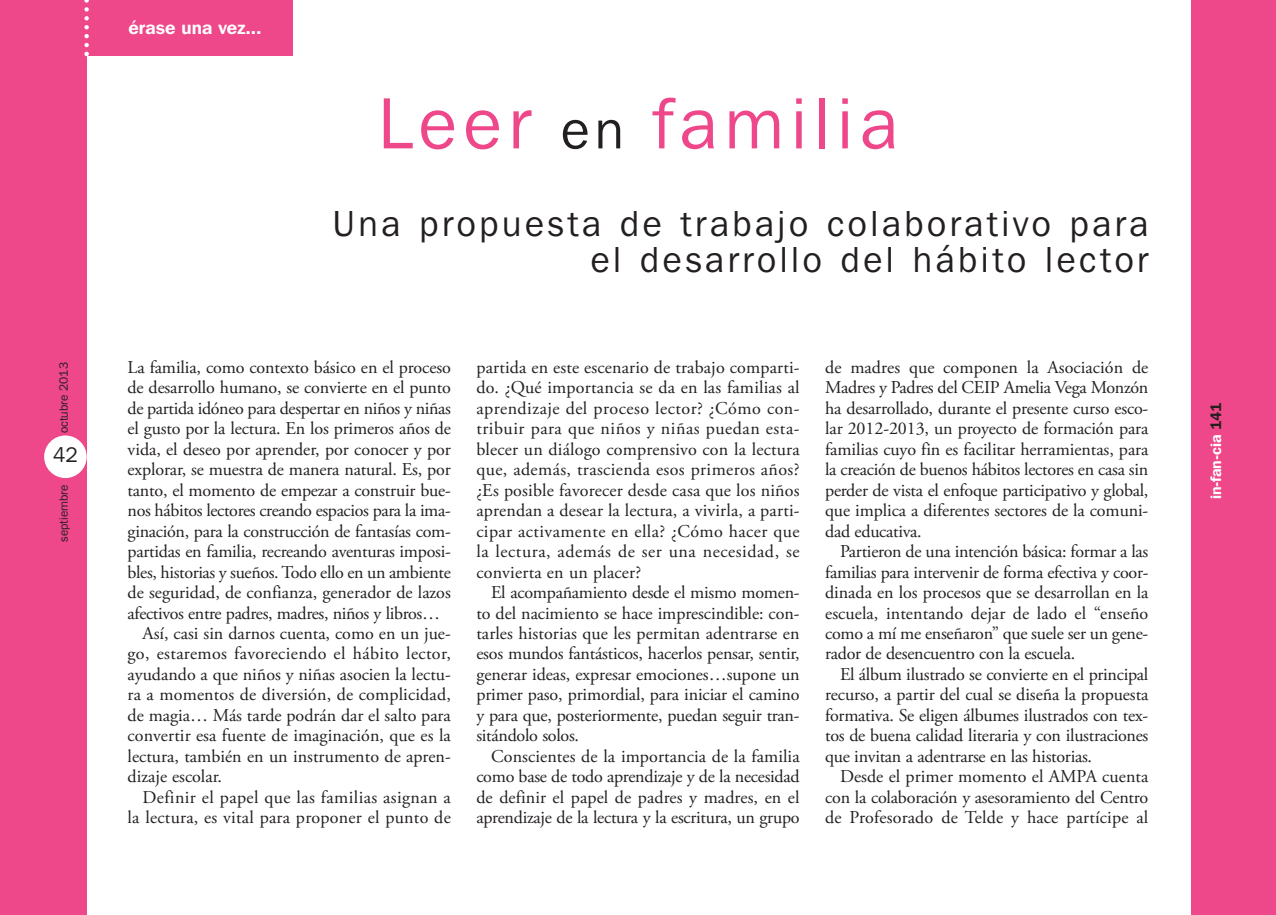
<style>
.page{position:relative;width:1276px;height:915px;background:#fff}
.page>*{position:absolute;margin:0;border:0;box-sizing:border-box;transform-origin:0 0}
.t1{font:72px "Franklin Gothic IT Cby BT";letter-spacing:.1em;color:#ee478a}
.t2{font:36px/36px "Franklin Gothic IT Cby BT";letter-spacing:.1em;color:#231f20;text-align:right}
.t3{font:21px "Franklin Gothic IT Cby BT";color:#231f20}
.t4{font:18px/20.4px "Adobe Garamond Pro";letter-spacing:-.01em;color:#231f20;text-align:justify}
.t5{font:18px "Adobe Garamond Pro";letter-spacing:.02em;color:#231f20}
.t6{font:18px "Adobe Garamond Pro";letter-spacing:.015em;color:#231f20}
.t7{font:18px "Adobe Garamond Pro";letter-spacing:.01em;color:#231f20}
.t8{font:18px "Adobe Garamond Pro";letter-spacing:.025em;color:#231f20}
.t9{font:600 18px "Franklin Gothic IT Cby BT";color:#fff}
.t10{font:600 15px "Franklin Gothic IT Cby BT";letter-spacing:-.01em;color:#fff}
.t11{font:12px "Franklin Gothic IT Cby BT";color:#231f20}
.s1{font-size:54px;color:#231f20}
.s2{color:#231f20}
</style>
<div class="page">
<div style="left:1191px;top:0;width:85px;height:914px;background:#ee478a"></div>
<div style="left:0;top:0;width:86px;height:914px;background:#ee478a"></div>
<div style="left:44px;top:435px;width:43px;height:43px;background:#fff;border-radius:50%"></div>
<div style="left:86px;top:0;width:207px;height:55px;background:#ee478a"></div>
<svg style="left:84px;top:0;width:5px;height:56px"></svg>
<p class="t9" style="left:128px;top:22px;width:135px">érase una vez...</p>
<h1 class="t1" style="left:378px;top:98px;width:521px">Leer <span class="s1">en</span> familia</h1>
<h2 class="t2" style="left:332px;top:208px;width:817px">Una propuesta de trabajo colaborativo para el desarrollo del hábito lector</h2>
<p class="t11" style="left:60px;top:433px;width:73px;rotate:-90deg">octubre 2013</p>
<p class="t4" style="left:128px;top:358px;width:325px">La familia, como contexto básico en el proceso</p>
<p class="t4" style="left:128px;top:379px;width:325px">de desarrollo humano, se convierte en el punto</p>
<p class="t4" style="left:128px;top:399px;width:325px">de partida idóneo para despertar en niños y niñas</p>
<p class="t4" style="left:128px;top:419px;width:325px">el gusto por la lectura. En los primeros años de</p>
<p class="t4" style="left:128px;top:440px;width:325px">vida, el deseo por aprender, por conocer y por</p>
<p class="t4" style="left:128px;top:460px;width:325px">explorar, se muestra de manera natural. Es, por</p>
<p class="t4" style="left:128px;top:481px;width:325px">tanto, el momento de empezar a construir bue-</p>
<p class="t4" style="left:128px;top:501px;width:325px">nos hábitos lectores creando espacios para la ima-</p>
<p class="t4" style="left:128px;top:522px;width:325px">ginación, para la construcción de fantasías com-</p>
<p class="t4" style="left:128px;top:542px;width:325px">partidas en familia, recreando aventuras imposi-</p>
<p class="t4" style="left:128px;top:563px;width:325px">bles, historias y sueños. Todo ello en un ambiente</p>
<p class="t4" style="left:128px;top:583px;width:325px">de seguridad, de confianza, generador de lazos</p>
<p class="t4" style="left:128px;top:604px;width:314px">afectivos entre padres, madres, niños y libros…</p>
<p class="t4" style="left:142px;top:624px;width:310px">Así, casi sin darnos cuenta, como en un jue-</p>
<p class="t5" style="left:128px;top:646px;width:325px">go, estaremos favoreciendo el hábito lector,</p>
<p class="t4" style="left:128px;top:665px;width:325px">ayudando a que niños y niñas asocien la lectu-</p>
<p class="t7" style="left:128px;top:687px;width:325px">ra a momentos de diversión, de complicidad,</p>
<p class="t4" style="left:128px;top:706px;width:325px">de magia… Más tarde podrán dar el salto para</p>
<p class="t4" style="left:128px;top:727px;width:325px">convertir esa fuente de imaginación, que es la</p>
<p class="t4" style="left:128px;top:747px;width:325px">lectura, también en un instrumento de apren-</p>
<p class="t4" style="left:128px;top:768px;width:96px">dizaje escolar.</p>
<p class="t8" style="left:142px;top:789px;width:310px">Definir el papel que las familias asignan a</p>
<p class="t6" style="left:128px;top:810px;width:325px">la lectura, es vital para proponer el punto de</p>
<p class="t3" style="left:53px;top:447px;width:27px">42</p>
<p class="t11" style="left:60px;top:541px;width:58px;rotate:-90deg">septiembre</p>
<p class="t4" style="left:476px;top:358px;width:325px">partida en este escenario de trabajo comparti&shy;do. ¿Qué importancia se da en las familias al aprendizaje del proceso lector? ¿Cómo con&shy;tribuir para que niños y niñas puedan esta&shy;blecer un diálogo comprensivo con la lectura que, además, trascienda esos primeros años? ¿Es posible favorecer desde casa que los niños aprendan a desear la lectura, a vivirla, a parti&shy;cipar activamente en ella? ¿Cómo hacer que la lectura, además de ser una necesidad, se convierta en un placer?</p>
<p class="t4" style="left:476px;top:583px;width:325px;text-indent:15px">El acompañamiento desde el mismo momen&shy;to del nacimiento se hace imprescindible: con&shy;tarles historias que les permitan adentrarse en esos mundos fantásticos, hacerlos pensar, sentir, generar ideas, expresar emociones…supone un primer paso, primordial, para iniciar el camino y para que, posteriormente, puedan seguir tran&shy;sitándolo solos.</p>
<p class="t4" style="left:476px;top:747px;width:325px;text-indent:15px">Conscientes de la importancia de la familia como base de todo aprendizaje y de la necesidad de definir el papel de padres y madres, en el aprendizaje de la lectura y la escritura, un grupo</p>
<p class="t4" style="left:825px;top:358px;width:325px">de madres que componen la Asociación de Madres y Padres del CEIP Amelia Vega Monzón ha desarrollado, durante el presente curso esco&shy;lar 2012-2013, un proyecto de formación para familias cuyo fin es facilitar herramientas, para la creación de buenos hábitos lectores en casa sin perder de vista el enfoque participativo y global, que implica a diferentes sectores de la comuni&shy;dad educativa.</p>
<p class="t4" style="left:825px;top:542px;width:325px;text-indent:15px">Partieron de una intención básica: formar a las familias para intervenir de forma efectiva y coor&shy;dinada en los procesos que se desarrollan en la escuela, intentando dejar de lado el “enseño como a mí me enseñaron” que suele ser un gene&shy;rador de desencuentro con la escuela.</p>
<p class="t4" style="left:825px;top:665px;width:325px;text-indent:15px">El álbum ilustrado se convierte en el principal recurso, a partir del cual se diseña la propuesta formativa. Se eligen álbumes ilustrados con tex&shy;tos de buena calidad literaria y con ilustraciones que invitan a adentrarse en las historias.</p>
<p class="t4" style="left:825px;top:767px;width:325px;text-indent:15px">Desde el primer momento el AMPA cuenta con la colaboración y asesoramiento del Centro de Profesorado de Telde y hace partícipe al</p>
<p class="t10" style="left:1210px;top:499px;width:98px;rotate:-90deg">in-fan-cia <span class="s2">141</span></p>
</div>
